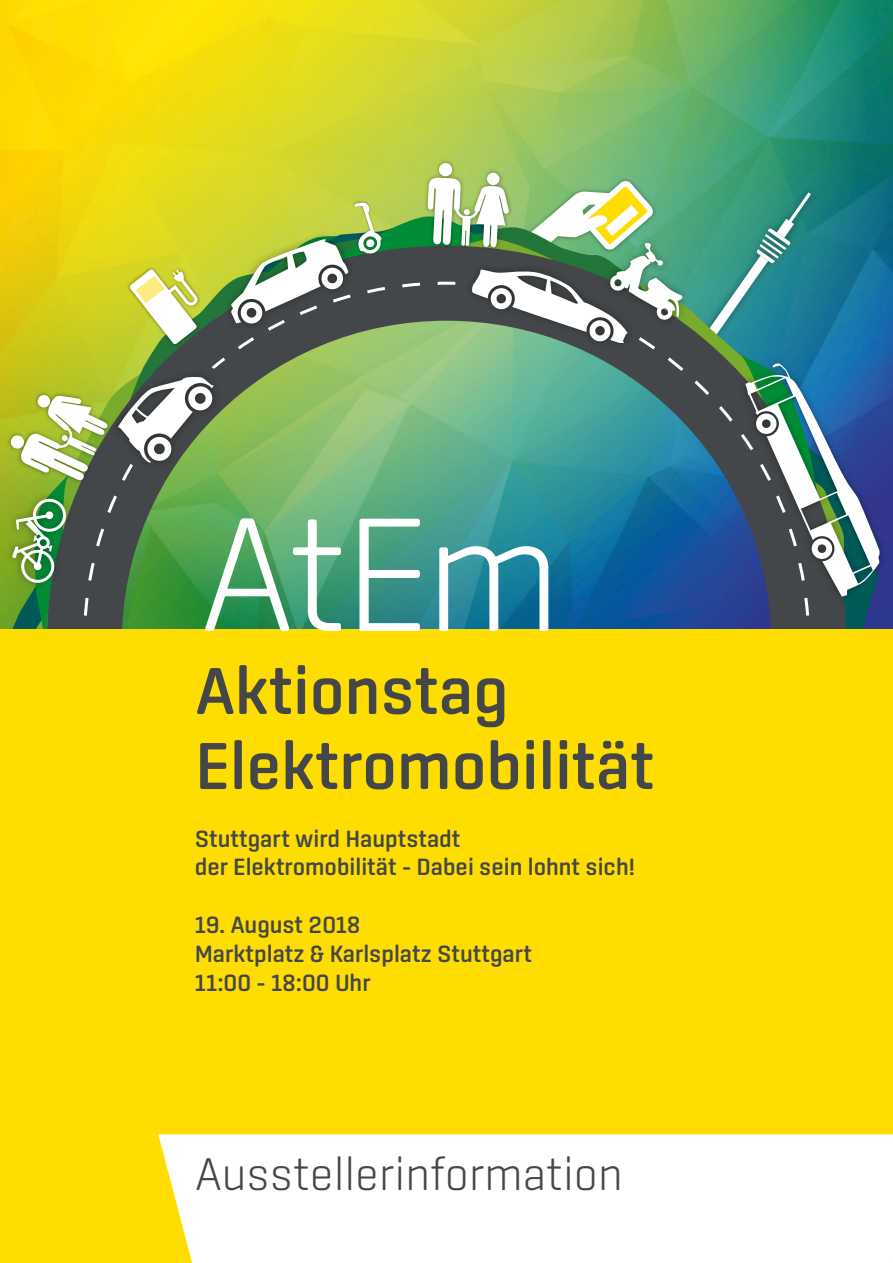
<style>
.page{position:relative;width:893px;height:1263px;background:#fff}
.page>*{position:absolute;margin:0;border:0;box-sizing:border-box;transform-origin:0 0}
.t1{font:300 165px "Center";color:#fff}
.t2{font:500 67.5px/75px "Center";color:#444749}
.t3{font:300 46.5px "Center";color:#444749}
.t4{font:500 24px/28.8px "Center";color:#444749}
</style>
<div class="page">
<img style="left:0;top:0;width:893px;height:629px">
<div style="left:0;top:629px;width:893px;height:634px;background:#fd0"></div>
<div style="left:423px;top:159px;width:90px;height:93px;background:#000;opacity:.4"></div>
<svg style="left:487px;top:172px;width:13px;height:13px"></svg>
<div style="left:439px;top:163px;width:13px;height:13px;background:#fff;border-radius:50%"></div>
<div style="left:738px;top:356px;width:149px;height:248px;background:#000;opacity:.4"></div>
<div style="left:158px;top:1134px;width:735px;height:129px;background:#fff"></div>
<div style="left:5px;top:491px;width:69px;height:100px;background:#000;opacity:.4"></div>
<img style="left:7px;top:177px;width:874px;height:452px">
<h1 class="t1" style="left:198px;top:481px;width:365px">AtEm</h1>
<h2 class="t2" style="left:195px;top:652px;width:461px">Aktionstag<br>Elektromobilität</h2>
<p class="t4" style="left:195px;top:823px;width:442px">Stuttgart wird Hauptstadt<br>der Elektromobilität – Dabei sein lohnt sich!</p>
<p class="t4" style="left:195px;top:910px;width:339px">19. August 2018<br>Marktplatz &amp; Karlsplatz Stuttgart<br>11:00 – 18:00 Uhr</p>
<h3 class="t3" style="left:195px;top:1148px;width:429px">Ausstellerinformation</h3>
</div>
